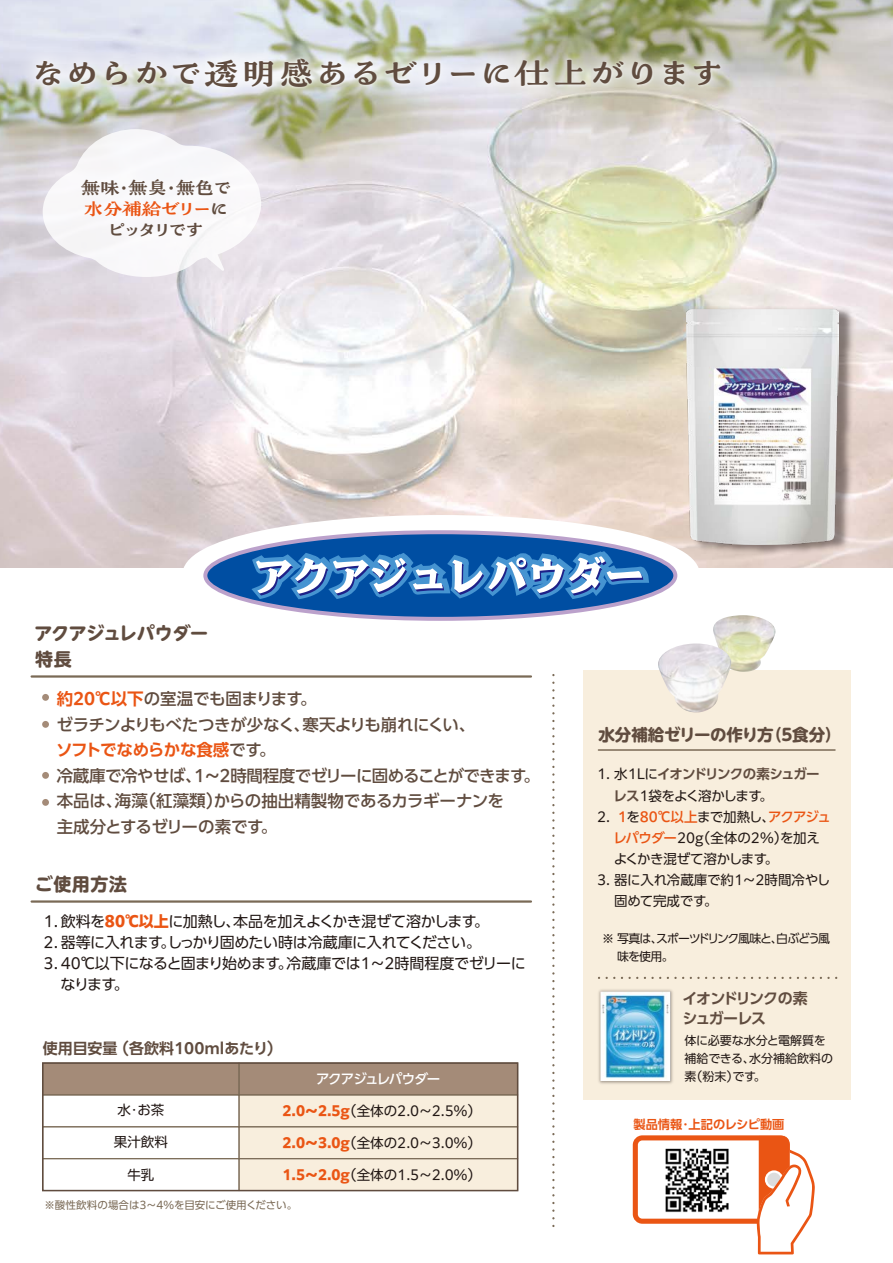
<style>
.page{position:relative;width:893px;height:1263px;background:#fff}
.page>*{position:absolute;margin:0;border:0;box-sizing:border-box;transform-origin:0 0}
.t1{font:37.5px "P Chisaki Min 2 B";letter-spacing:-.075em;color:#604c3f}
.t2{font:21px/21px "P Chisaki Min 2 B";letter-spacing:-.165em;color:#604c3f;text-align:center}
.t3{font:700 18px "PUD Shin M Go Pr 6 N";letter-spacing:-.03em;color:#604c3f}
.t4{font:700 18px "PUD Shin M Go Pr 6 N";letter-spacing:-.005em;color:#604c3f}
.t5{font:500 16.5px/25.5px "PUD Shin Go Pr 6 N";letter-spacing:-.03em;color:#604c3f}
.t6{font:700 16.5px "PUD Shin M Go Pr 6 N";letter-spacing:-.01em;color:#604c3f}
.t7{font:700 16.5px "PUD Shin Go Pr 6 N De";letter-spacing:-.03em;color:#ea5514}
.t8{font:15px/21px "PUD Shin Go Pr 6 N";letter-spacing:-.03em;color:#221815}
.t9{font:700 15px "PUD Shin Go Pr 6 N De";letter-spacing:-.01em;color:#604c3f}
.t10{font:700 15px/19.5px "PUD Shin Go Pr 6 N De";letter-spacing:-.08em;color:#604c3f}
.t11{font:13.5px/21px "PUD Shin Go Pr 6 N";letter-spacing:-.015em;color:#221815}
.t12{font:700 13.5px "PUD Shin Go Pr 6 N De";letter-spacing:-.07em;color:#604c3f}
.t13{font:13.5px "PUD Shin Go Pr 6 N";letter-spacing:-.06em;color:#221815}
.t14{font:500 13.5px "PUD Shin Go Pr 6 N";letter-spacing:-.105em;color:#fff}
.t15{font:700 12.15px "PUD Shin Go Pr 6 N De";color:#ea5514}
.t16{font:12px/18px "PUD Shin Go Pr 6 N";color:#221815}
.t17{font:12px/18px "PUD Shin Go Pr 6 N";letter-spacing:-.1em;color:#221815}
.t18{font:10.5px "PUD Shin Go Pr 6 N";color:#7a6a56}
.s1{color:#ea5514}
.s2{font-family:"PUD Shin Go Pr 6 N De";font-weight:700;color:#ea5514}
.s3{font-family:"PUD Shin Go Pr 6 N";font-weight:500;color:#604c3f}
.s4{font-weight:700;color:#ea5514}
.s5{font-family:"PUD Shin Go Pr 6 N";font-weight:400;color:#221815}
.s6{font-family:"PUD Shin Go Pr 6 N De";font-weight:700;color:#604c3f}
.s7{font-weight:500;color:#ea5514}
</style>
<div class="page">
<img style="left:0;top:0;width:893px;height:567px">
<svg style="left:552px;top:675px;width:3px;height:552px"></svg>
<svg style="left:633px;top:1135px;width:182px;height:119px"></svg>
<svg style="left:182px;top:515px;width:518px;height:53px"></svg>
<svg style="left:191px;top:523px;width:500px;height:104px"></svg>
<svg style="left:205px;top:532px;width:470px;height:87px;background:#205ca9"></svg>
<svg style="left:440px;top:0;width:56px;height:1192px"></svg>
<svg style="left:244px;top:342px;width:411px;height:292px"></svg>
<img style="left:685px;top:304px;width:172px;height:255px">
<img style="left:686px;top:309px;width:153px;height:235px">
<img style="left:5px;top:29px;width:746px;height:90px">
<img style="left:28px;top:52px;width:701px;height:45px">
<hr style="left:32px;top:675px;width:499px;height:3px;background:#7a6a56">
<div style="left:583px;top:670px;width:268px;height:430px;background:#f8eedd"></div>
<hr style="left:598px;top:749px;width:237px;height:2px;background:#7a6a56">
<img style="left:713px;top:615px;width:62px;height:57px">
<img style="left:658px;top:643px;width:73px;height:69px">
<svg style="left:598px;top:977px;width:238px;height:2px"></svg>
<img style="left:599px;top:989px;width:74px;height:95px">
<img style="left:598px;top:991px;width:75px;height:90px">
<svg style="left:43px;top:129px;width:219px;height:148px"></svg>
<hr style="left:32px;top:900px;width:499px;height:3px;background:#7a6a56">
<div style="left:42px;top:694px;width:7px;height:7px;background:#a48b78;border-radius:50%"></div>
<div style="left:42px;top:721px;width:7px;height:7px;background:#a48b78;border-radius:50%"></div>
<div style="left:42px;top:772px;width:7px;height:7px;background:#a48b78;border-radius:50%"></div>
<div style="left:42px;top:799px;width:7px;height:7px;background:#a48b78;border-radius:50%"></div>
<div style="left:239px;top:1063px;width:279px;height:127px;background:#f8eedd"></div>
<div style="left:43px;top:1063px;width:475px;height:32px;background:#a48b78"></div>
<div style="left:42px;top:1063px;width:197px;height:32px;border:1px solid #7a6a56"></div>
<div style="left:42px;top:1094px;width:197px;height:33px;border:1px solid #7a6a56"></div>
<div style="left:239px;top:1094px;width:279px;height:33px;border:1px solid #7a6a56"></div>
<div style="left:42px;top:1126px;width:197px;height:33px;border:1px solid #7a6a56"></div>
<div style="left:239px;top:1126px;width:279px;height:33px;border:1px solid #7a6a56"></div>
<div style="left:42px;top:1158px;width:197px;height:33px;border:1px solid #7a6a56"></div>
<div style="left:239px;top:1158px;width:279px;height:33px;border:1px solid #7a6a56"></div>
<div style="left:42px;top:1062px;width:476px;height:129px;border:2px solid #604c3f"></div>
<h1 class="t1" style="left:30px;top:55px;width:697px">なめらかで透明感あるゼリーに仕上がります</h1>
<h2 class="t2" style="left:80px;top:177px;width:155px">無味・無臭・無色で<span class="s1">水分補給ゼリー</span>にピッタリです</h2>
<h3 class="t3" style="left:34px;top:618px;width:175px">アクアジュレパウダー</h3>
<h3 class="t4" style="left:35px;top:643px;width:38px">特長</h3>
<p class="t5" style="left:57px;top:687px;width:420px"><span class="s2">約20℃以下</span>の室温でも固まります。<br>ゼラチンよりもべたつきが少なく、寒天よりも崩れにくい、</p>
<p class="t7" style="left:56px;top:741px;width:221px">ソフトでなめらかな食感<span class="s3">です。</span></p>
<p class="t5" style="left:57px;top:763px;width:485px">冷蔵庫で冷やせば、1～2時間程度でゼリーに固めることができます。本品は、海藻（紅藻類）からの抽出精製物であるカラギーナンを<br>主成分とするゼリーの素です。</p>
<h3 class="t4" style="left:35px;top:868px;width:94px">ご使用方法</h3>
<p class="t8" style="left:44px;top:911px;width:447px">1. 飲料を<span class="s4">80℃以上</span>に加熱し、本品を加えよくかき混ぜて溶かします。</p>
<p class="t8" style="left:44px;top:932px;width:439px">2. 器等に入れます。しっかり固めたい時は冷蔵庫に入れてください。</p>
<p class="t8" style="left:61px;top:953px;width:467px;text-indent:-17px">3. 40℃以下になると固まり始めます。冷蔵庫では1～2時間程度でゼリーになります。</p>
<p class="t9" style="left:43px;top:1040px;width:241px">使用目安量 （各飲料100mlあたり）</p>
<p class="t11" style="left:117px;top:1100px;width:49px">水・お茶</p>
<p class="t11" style="left:114px;top:1132px;width:55px">果汁飲料</p>
<p class="t11" style="left:127px;top:1164px;width:28px">牛乳</p>
<p class="t14" style="left:316px;top:1071px;width:126px">アクアジュレパウダー</p>
<p class="t11" style="left:283px;top:1100px;width:200px"><span class="s4">2.0～2.5g</span>（全体の2.0～2.5％）</p>
<p class="t11" style="left:283px;top:1133px;width:200px"><span class="s4">2.0～3.0g</span>（全体の2.0～3.0％）</p>
<p class="t11" style="left:283px;top:1165px;width:200px"><span class="s4">1.5～2.0g</span>（全体の1.5～2.0％）</p>
<p class="t18" style="left:44px;top:1199px;width:254px">※酸性飲料の場合は3～4%を目安にご使用ください。</p>
<p class="t6" style="left:598px;top:720px;width:244px">水分補給ゼリーの作り方（5食分）</p>
<p class="t12" style="left:597px;top:767px;width:224px"><span class="s5">1. 水1Lに</span>イオンドリンクの素シュガー</p>
<p class="t13" style="left:614px;top:788px;width:161px"><span class="s6">レス</span>1袋をよく溶かします。</p>
<p class="t11" style="left:613px;top:806px;width:219px;text-indent:-16px">2. <span class="s7">1</span>を<span class="s7">80℃以上</span>まで加熱し、<span class="s7">アクアジュレパウダー</span>20g（全体の2%）を加えよくかき混ぜて溶かします。</p>
<p class="t11" style="left:614px;top:869px;width:218px;text-indent:-17px">3. 器に入れ冷蔵庫で約1～2時間冷やし固めて完成です。</p>
<p class="t17" style="left:617px;top:929px;width:215px;text-indent:-15px">※ 写真は、スポーツドリンク風味と、白ぶどう風味を使用。</p>
<p class="t10" style="left:682px;top:989px;width:127px">イオンドリンクの素シュガーレス</p>
<p class="t16" style="left:685px;top:1031px;width:150px">体に必要な水分と電解質を補給できる、水分補給飲料の素（粉末）です。</p>
<p class="t15" style="left:633px;top:1117px;width:152px">製品情報・上記のレシピ動画</p>
</div>
